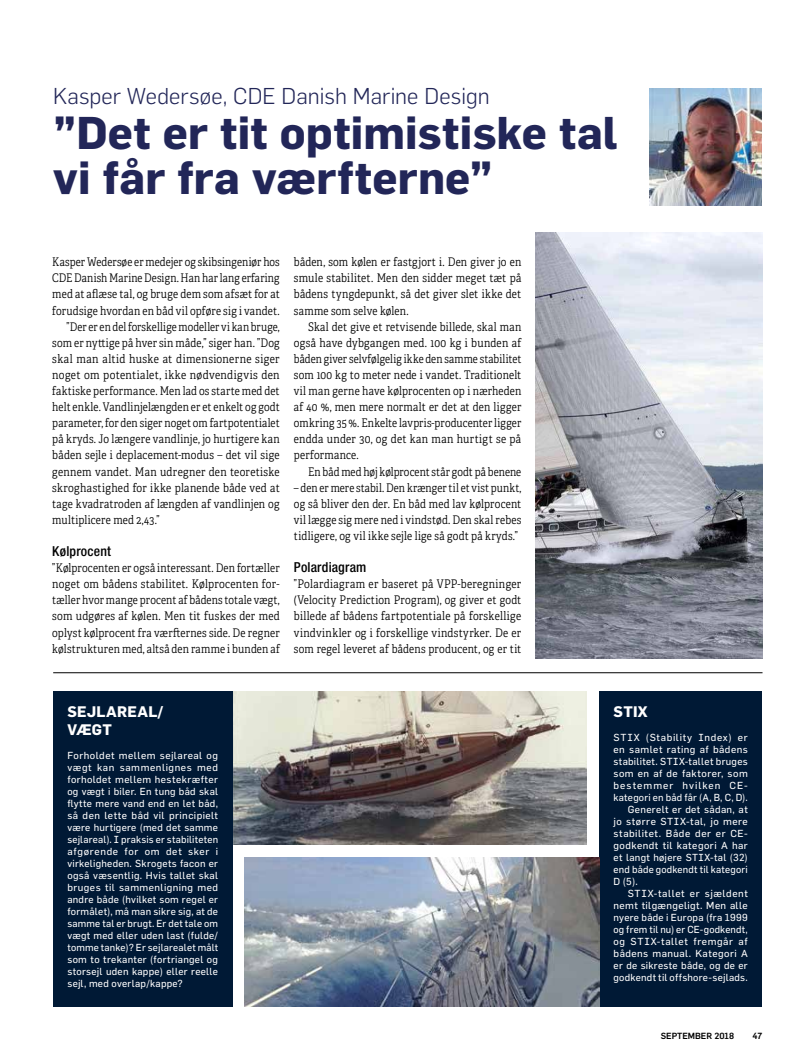
<style>
.page{position:relative;width:798px;height:1053px;background:#fff}
.page>*{position:absolute;margin:0;border:0;box-sizing:border-box;transform-origin:0 0}
.t1{font:700 45px/45px "Flama";letter-spacing:.005em;color:#222658}
.t2{font:300 22.5px "Flama";letter-spacing:.005em;color:#222658}
.t3{font:700 15px/18px "Flama";letter-spacing:.015em;color:#fff}
.t4{font:500 condensed 13.75px "Helvetica Neue LT Pro";letter-spacing:.015em;color:#000}
.t5{font:11.88px/16.1px "Adelle Condensed Lt";letter-spacing:.015em;color:#000;text-align:justify}
.t6{font:10px/12px "Flama Basic";letter-spacing:.035em;color:#fff;text-align:justify}
.t7{font:10px "Flama Basic";letter-spacing:.015em;color:#fff}
.t8{font:10px "Flama Basic";letter-spacing:.065em;color:#fff}
.t9{font:10px "Flama Basic";letter-spacing:.06em;color:#fff}
.t10{font:10px "Flama Basic";letter-spacing:.055em;color:#fff}
.t11{font:10px "Flama Basic";letter-spacing:.1em;color:#fff}
.t12{font:500 8.75px "Flama";color:#000}
</style>
<div class="page">
<img style="left:649px;top:89px;width:112px;height:116px">
<img style="left:535px;top:232px;width:227px;height:426px">
<hr style="left:53px;top:672px;width:709px;height:1px;background:#000">
<img style="left:232px;top:691px;width:354px;height:153px">
<div style="left:53px;top:691px;width:179px;height:315px;background:#001935"></div>
<div style="left:599px;top:691px;width:162px;height:315px;background:#001935"></div>
<img style="left:244px;top:857px;width:355px;height:149px">
<h2 class="t2" style="left:53px;top:83px;width:438px">Kasper Wedersøe, CDE Danish Marine Design</h2>
<h1 class="t1" style="left:53px;top:109px;width:566px">”Det er tit optimistiske tal vi får fra værfterne”</h1>
<p class="t5" style="left:52px;top:253px;width:229px">Kasper Wedersøe er medejer og skibsingeniør hos</p>
<p class="t5" style="left:52px;top:270px;width:229px">CDE Danish Marine Design. Han har lang erfaring</p>
<p class="t5" style="left:52px;top:286px;width:229px">med at aflæse tal, og bruge dem som afsæt for at</p>
<p class="t5" style="left:52px;top:302px;width:229px">forudsige hvordan en båd vil opføre sig i vandet.</p>
<p class="t5" style="left:66px;top:318px;width:215px">”Der er en del forskellige modeller vi kan bruge,</p>
<p class="t5" style="left:52px;top:334px;width:229px">som er nyttige på hver sin måde,” siger han. ”Dog</p>
<p class="t5" style="left:52px;top:350px;width:229px">skal man altid huske at dimensionerne siger</p>
<p class="t5" style="left:52px;top:366px;width:229px">noget om potentialet, ikke nødvendigvis den</p>
<p class="t5" style="left:52px;top:382px;width:229px">faktiske performance. Men lad os starte med det</p>
<p class="t5" style="left:52px;top:398px;width:229px">helt enkle. Vandlinjelængden er et enkelt og godt</p>
<p class="t5" style="left:52px;top:414px;width:229px">parameter, for den siger noget om fartpotentialet</p>
<p class="t5" style="left:52px;top:430px;width:229px">på kryds. Jo længere vandlinje, jo hurtigere kan</p>
<p class="t5" style="left:52px;top:447px;width:229px">båden sejle i deplacement-modus – det vil sige</p>
<p class="t5" style="left:52px;top:463px;width:229px">gennem vandet. Man udregner den teoretiske</p>
<p class="t5" style="left:52px;top:479px;width:229px">skroghastighed for ikke planende både ved at</p>
<p class="t5" style="left:52px;top:495px;width:229px">tage kvadratroden af længden af vandlinjen og</p>
<p class="t5" style="left:52px;top:511px;width:109px">multiplicere med 2,43.”</p>
<p class="t4" style="left:52px;top:543px;width:60px">Kølprocent</p>
<p class="t5" style="left:52px;top:559px;width:229px">”Kølprocenten er også interessant. Den fortæller noget om bådens stabilitet. Kølprocenten for&shy;tæller hvor mange procent af bådens totale vægt, som udgøres af kølen. Men tit fuskes der med oplyst kølprocent fra værfternes side. De regner kølstrukturen med, altså den ramme i bunden af</p>
<p class="t5" style="left:294px;top:253px;width:229px">båden, som kølen er fastgjort i. Den giver jo en smule stabilitet. Men den sidder meget tæt på bådens tyngdepunkt, så det giver slet ikke det samme som selve kølen.</p>
<p class="t5" style="left:294px;top:318px;width:229px;text-indent:14px">Skal det give et retvisende billede, skal man også have dybgangen med. 100 kg i bunden af båden giver selvfølgelig ikke den samme stabilitet som 100 kg to meter nede i vandet. Traditionelt vil man gerne have kølprocenten op i nærheden af 40 %, men mere normalt er det at den ligger omkring 35 %. Enkelte lavpris-producenter ligger endda under 30, og det kan man hurtigt se på performance.</p>
<p class="t5" style="left:308px;top:463px;width:215px">En båd med høj kølprocent står godt på benene</p>
<p class="t5" style="left:294px;top:479px;width:229px">– den er mere stabil. Den krænger til et vist punkt, og så bliver den der. En båd med lav kølprocent vil lægge sig mere ned i vindstød. Den skal rebes tidligere, og vil ikke sejle lige så godt på kryds.”</p>
<p class="t4" style="left:294px;top:559px;width:74px">Polardiagram</p>
<p class="t5" style="left:294px;top:575px;width:229px">”Polardiagram er baseret på VPP-beregninger (Velocity Prediction Program), og giver et godt billede af bådens fartpotentiale på forskellige vindvinkler og i forskellige vindstyrker. De er som regel leveret af bådens producent, og er tit</p>
<p class="t3" style="left:67px;top:702px;width:97px">SEJLAREAL/<br>VÆGT</p>
<p class="t6" style="left:67px;top:749px;width:152px">Forholdet mellem sejlareal og vægt kan sammenlignes med forholdet mellem hestekræfter og vægt i biler. En tung båd skal flytte mere vand end en let båd, så den lette båd vil principielt være hurtigere (med det samme sejlareal). I praksis er stabiliteten afgørende for om det sker i virkeligheden. Skrogets facon er også væsentlig. Hvis tallet skal bruges til sammenligning med andre både (hvilket som regel er formålet), må man sikre sig, at de samme tal er brugt. Er det tale om vægt med eller uden last (fulde/ tomme tanke)? Er sejlarealet målt som to trekanter (fortriangel og storsejl uden kappe) eller reelle sejl, med overlap/kappe?</p>
<p class="t3" style="left:613px;top:702px;width:36px">STIX</p>
<p class="t8" style="left:613px;top:731px;width:136px">STIX (Stability Index) er</p>
<p class="t6" style="left:613px;top:743px;width:136px">en samlet rating af bådens</p>
<p class="t6" style="left:613px;top:755px;width:136px">stabilitet. STIX-tallet bruges</p>
<p class="t6" style="left:613px;top:767px;width:136px">som en af de faktorer, som</p>
<p class="t11" style="left:613px;top:779px;width:136px">bestemmer hvilken CE-</p>
<p class="t6" style="left:613px;top:791px;width:136px">kategori en båd får (A, B, C, D).</p>
<p class="t6" style="left:627px;top:803px;width:121px">Generelt er det sådan, at</p>
<p class="t6" style="left:613px;top:815px;width:136px">jo større STIX-tal, jo mere</p>
<p class="t6" style="left:613px;top:827px;width:136px">stabilitet. Både der er CE-</p>
<p class="t6" style="left:613px;top:839px;width:136px">godkendt til kategori A har</p>
<p class="t6" style="left:613px;top:851px;width:136px">et langt højere STIX-tal (32)</p>
<p class="t6" style="left:613px;top:863px;width:136px">end både godkendt til kategori</p>
<p class="t6" style="left:613px;top:875px;width:26px">D (5).</p>
<p class="t10" style="left:627px;top:887px;width:121px">STIX-tallet er sjældent</p>
<p class="t6" style="left:613px;top:899px;width:136px">nemt tilgængeligt. Men alle</p>
<p class="t6" style="left:613px;top:911px;width:136px">nyere både i Europa (fra 1999</p>
<p class="t7" style="left:613px;top:923px;width:136px">og frem til nu) er CE-godkendt,</p>
<p class="t9" style="left:613px;top:935px;width:136px">og STIX-tallet fremgår af</p>
<p class="t6" style="left:613px;top:947px;width:136px">bådens manual. Kategori A</p>
<p class="t6" style="left:613px;top:959px;width:136px">er de sikreste både, og de er</p>
<p class="t6" style="left:613px;top:971px;width:136px">godkendt til offshore-sejlads.</p>
<p class="t12" style="left:660px;top:1030px;width:75px">SEPTEMBER 2018</p>
<p class="t12" style="left:752px;top:1030px;width:11px">47</p>
</div>
